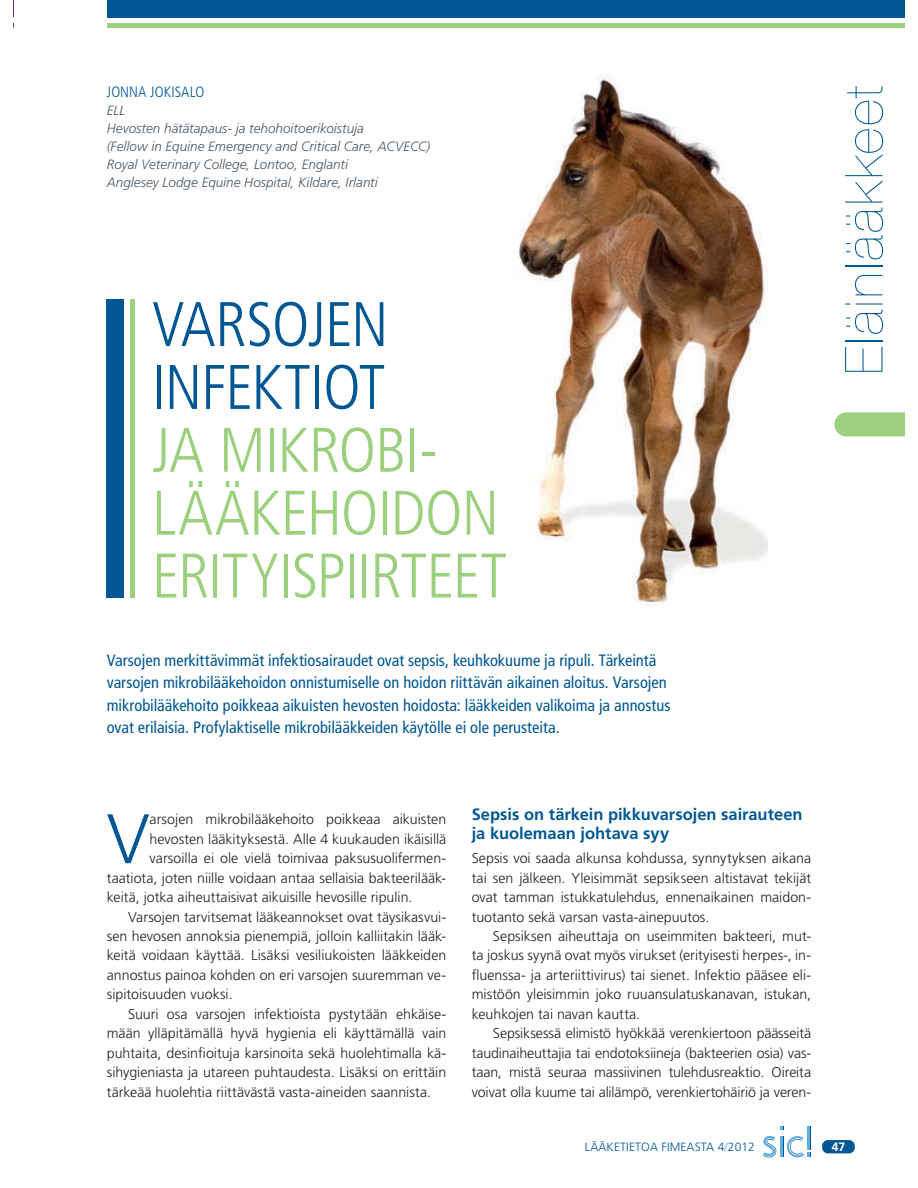
<style>
.page{position:relative;width:918px;height:1188px;background:#fff}
.page>*{position:absolute;margin:0;border:0;box-sizing:border-box;transform-origin:0 0}
.t1{font:300 69.9px "Frutiger LT Std";color:#005793}
.t2{font:300 condensed 62.85px/62.8px "Frutiger LT Std";letter-spacing:-.015em;color:#9ccf7e}
.t3{font:300 condensed 62.85px/62.8px "Frutiger LT Std";letter-spacing:-.015em;color:#005793}
.t4{font:200 52.35px "Helvetica Neue LT Com";letter-spacing:.045em;color:#005793}
.t5{font:condensed 16.5px/22.5px "Frutiger LT Std";color:#005793}
.t6{font:700 16.5px/19.5px "Frutiger LT Std";color:#005793}
.t7{font:300 condensed 15px "Frutiger LT Std";letter-spacing:.005em;color:#005793}
.t8{font:300 14.25px/19.5px "Frutiger LT Std";color:#231f20;text-align:justify}
.t9{font:italic 300 13.5px/18px "Frutiger LT Std";color:#485865}
.t10{font:700 12.15px "Frutiger LT Std";color:#fff}
.t11{font:300 12px "Frutiger LT Std";letter-spacing:.01em;color:#005793}
.s1{color:#5eaee1}
</style>
<div class="page">
<img style="left:519px;top:74px;width:249px;height:531px">
<div style="left:846px;top:412px;width:59px;height:24px;background:#9ccf7e"></div>
<div style="left:107px;top:299px;width:17px;height:298px;background:#005793"></div>
<hr style="left:130px;top:299px;width:4px;height:298px;background:#9ccf7e">
<div style="left:107px;top:0;width:797px;height:17px;background:#005793"></div>
<div style="left:107px;top:23px;width:797px;height:5px;background:#9ccf7e"></div>
<div style="left:822px;top:1140px;width:33px;height:13px;background:#005793;border-radius:6px"></div>
<svg style="left:763px;top:1126px;width:48px;height:31px"></svg>
<p class="t7" style="left:107px;top:83px;width:99px">JONNA JOKISALO</p>
<p class="t9" style="left:107px;top:102px;width:325px">ELL<br>Hevosten hätätapaus- ja tehohoitoerikoistuja<br>(Fellow in Equine Emergency and Critical Care, ACVECC)<br>Royal Veterinary College, Lontoo, Englanti<br>Anglesey Lodge Equine Hospital, Kildare, Irlanti</p>
<h2 class="t3" style="left:152px;top:293px;width:238px">VARSOJEN<br>INFEKTIOT</h2>
<h2 class="t2" style="left:152px;top:419px;width:357px">JA MIKROBI-<br>LÄÄKEHOIDON<br>ERITYISPIIRTEET</h2>
<p class="t5" style="left:107px;top:649px;width:565px">Varsojen merkittävimmät infektiosairaudet ovat sepsis, keuhkokuume ja ripuli. Tärkeintä varsojen mikrobilääkehoidon onnistumiselle on hoidon riittävän aikainen aloitus. Varsojen mikrobilääkehoito poikkeaa aikuisten hevosten hoidosta: lääkkeiden valikoima ja annostus ovat erilaisia. Profylaktiselle mikrobilääkkeiden käytölle ei ole perusteita.</p>
<h1 class="t1" style="left:107px;top:809px;width:44px">V</h1>
<p class="t8" style="left:150px;top:810px;width:298px">arsojen mikrobilääkehoito poikkeaa aikuisten</p>
<p class="t8" style="left:150px;top:830px;width:298px">hevosten lääkityksestä. Alle 4 kuukauden ikäisillä</p>
<p class="t8" style="left:150px;top:849px;width:298px">varsoilla ei ole vielä toimivaa paksusuolifermen-</p>
<p class="t8" style="left:107px;top:869px;width:341px">taatiota, joten niille voidaan antaa sellaisia bakteerilääk-</p>
<p class="t8" style="left:107px;top:888px;width:307px">keitä, jotka aiheuttaisivat aikuisille hevosille ripulin.</p>
<p class="t8" style="left:128px;top:908px;width:320px">Varsojen tarvitsemat lääkeannokset ovat täysikasvui-</p>
<p class="t8" style="left:107px;top:927px;width:341px">sen hevosen annoksia pienempiä, jolloin kalliitakin lääk-</p>
<p class="t8" style="left:107px;top:946px;width:341px">keitä voidaan käyttää. Lisäksi vesiliukoisten lääkkeiden</p>
<p class="t8" style="left:107px;top:966px;width:341px">annostus painoa kohden on eri varsojen suuremman ve-</p>
<p class="t8" style="left:107px;top:985px;width:127px">sipitoisuuden vuoksi.</p>
<p class="t8" style="left:128px;top:1005px;width:320px">Suuri osa varsojen infektioista pystytään ehkäise-</p>
<p class="t8" style="left:107px;top:1024px;width:341px">mään ylläpitämällä hyvä hygienia eli käyttämällä vain</p>
<p class="t8" style="left:107px;top:1044px;width:341px">puhtaita, desinfioituja karsinoita sekä huolehtimalla kä-</p>
<p class="t8" style="left:107px;top:1063px;width:341px">sihygieniasta ja utareen puhtaudesta. Lisäksi on erittäin</p>
<p class="t8" style="left:107px;top:1083px;width:326px">tärkeää huolehtia riittävästä vasta-aineiden saannista.</p>
<p class="t6" style="left:472px;top:805px;width:332px">Sepsis on tärkein pikkuvarsojen sairauteen ja kuolemaan johtava syy</p>
<p class="t8" style="left:472px;top:849px;width:341px">Sepsis voi saada alkunsa kohdussa, synnytyksen aikana tai sen jälkeen. Yleisimmät sepsikseen altistavat tekijät ovat tamman istukkatulehdus, ennenaikainen maidon&shy;tuotanto sekä varsan vasta-ainepuutos.</p>
<p class="t8" style="left:472px;top:927px;width:341px;text-indent:21px">Sepsiksen aiheuttaja on useimmiten bakteeri, mut&shy;ta joskus syynä ovat myös virukset (erityisesti herpes-, in&shy;fluenssa- ja arteriittivirus) tai sienet. Infektio pääsee eli&shy;mistöön yleisimmin joko ruuansulatuskanavan, istukan, keuhkojen tai navan kautta.</p>
<p class="t8" style="left:472px;top:1024px;width:341px;text-indent:21px">Sepsiksessä elimistö hyökkää verenkiertoon päässeitä taudinaiheuttajia tai endotoksiineja (bakteerien osia) vas&shy;taan, mistä seuraa massiivinen tulehdusreaktio. Oireita voivat olla kuume tai alilämpö, verenkiertohäiriö ja veren-</p>
<h3 class="t4" style="left:845px;top:375px;width:291px;rotate:-90deg">Eläinlääkkeet</h3>
<p class="t11" style="left:585px;top:1142px;width:171px">LÄÄKETIETOA FIMEASTA 4<span class="s1">/</span>2012</p>
<p class="t10" style="left:832px;top:1142px;width:15px">47</p>
</div>
